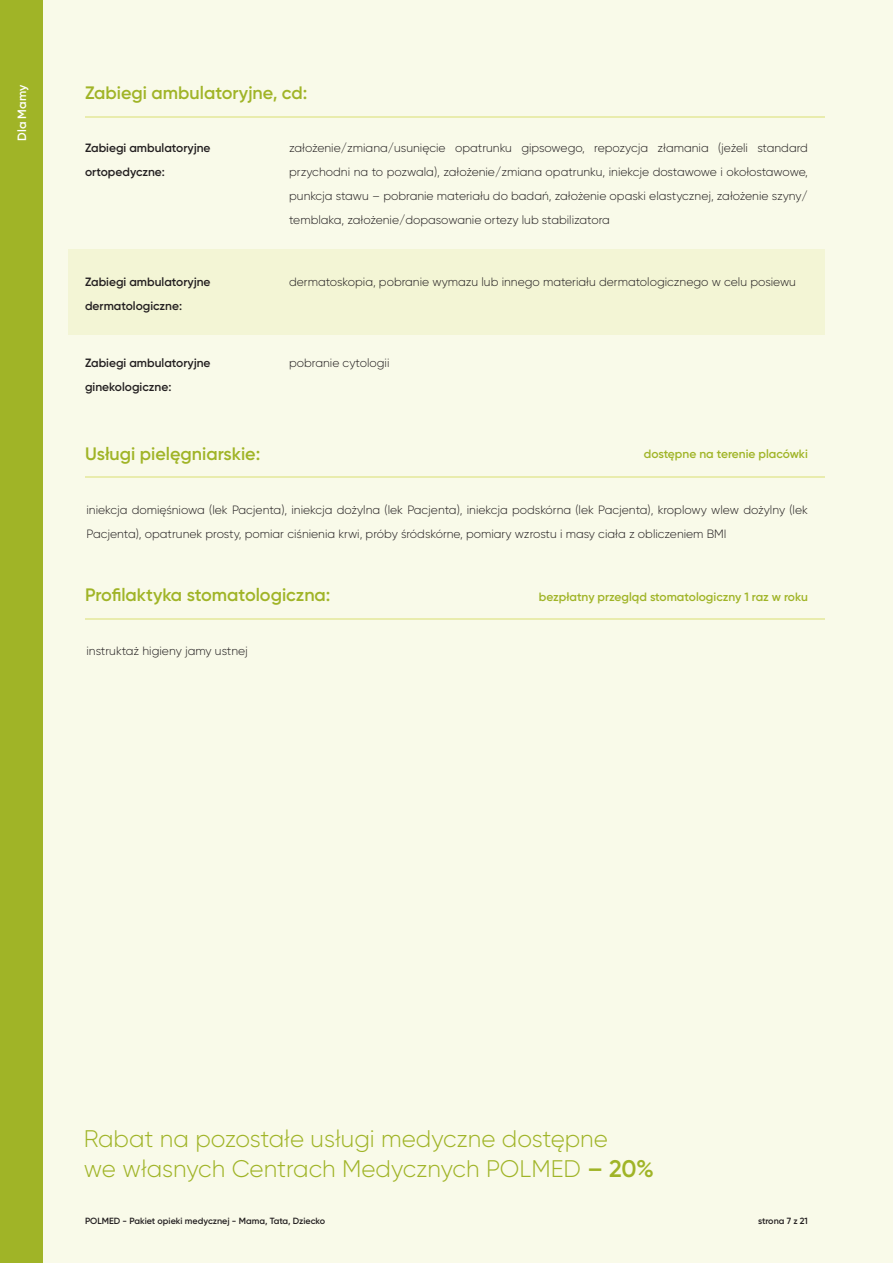
<style>
.page{position:relative;width:893px;height:1263px;background:#f9fae9}
.page>*{position:absolute;margin:0;border:0;box-sizing:border-box;transform-origin:0 0}
.t1{font:300 24px/30px "Gilroy";color:#a0b427}
.t2{font:600 18px "Gilroy";color:#a0b427}
.t3{font:300 12px/24px "Gilroy";color:#231f20}
.t4{font:600 12px/24px "Gilroy";color:#231f20}
.t5{font:600 12px "Gilroy";color:#a0b427}
.t6{font:600 12px "Gilroy";color:#fff}
.t7{font:600 9px "Gilroy";color:#231f20}
.s1{font-weight:600}
</style>
<div class="page">
<div style="left:68px;top:250px;width:757px;height:85px;background:#f3f5d5"></div>
<hr style="left:85px;top:476px;width:740px;height:2px;background:#c5cc22">
<hr style="left:85px;top:618px;width:740px;height:1px;background:#c5cc22">
<hr style="left:85px;top:116px;width:740px;height:2px;background:#c5cc22">
<div style="left:0;top:0;width:43px;height:1263px;background:#a0b427"></div>
<p class="t6" style="left:14px;top:141px;width:57px;rotate:-90deg">Dla Mamy</p>
<h2 class="t2" style="left:85px;top:82px;width:224px">Zabiegi ambulatoryjne, cd:</h2>
<p class="t4" style="left:85px;top:136px;width:127px">Zabiegi ambulatoryjne ortopedyczne:</p>
<p class="t3" style="left:289px;top:136px;width:520px;text-align:justify">założenie/zmiana/usunięcie opatrunku gipsowego, repozycja złamania (jeżeli standard przychodni na to pozwala), założenie/zmiana opatrunku, iniekcje dostawowe i okołostawowe, punkcja stawu – pobranie materiału do badań, założenie opaski elastycznej, założenie szyny/ temblaka, założenie/dopasowanie ortezy lub stabilizatora</p>
<p class="t4" style="left:85px;top:269px;width:127px">Zabiegi ambulatoryjne dermatologiczne:</p>
<p class="t3" style="left:289px;top:269px;width:508px">dermatoskopia, pobranie wymazu lub innego materiału dermatologicznego w celu posiewu</p>
<p class="t4" style="left:85px;top:351px;width:127px">Zabiegi ambulatoryjne ginekologiczne:</p>
<p class="t3" style="left:289px;top:351px;width:102px">pobranie cytologii</p>
<h2 class="t2" style="left:85px;top:443px;width:177px">Usługi pielęgniarskie:</h2>
<p class="t5" style="left:644px;top:446px;width:166px">dostępne na terenie placówki</p>
<p class="t3" style="left:86px;top:497px;width:723px">iniekcja domięśniowa (lek Pacjenta), iniekcja dożylna (lek Pacjenta), iniekcja podskórna (lek Pacjenta), kroplowy wlew dożylny (lek<br>Pacjenta), opatrunek prosty, pomiar ciśnienia krwi, próby śródskórne, pomiary wzrostu i masy ciała z obliczeniem BMI</p>
<h2 class="t2" style="left:85px;top:584px;width:247px">Profilaktyka stomatologiczna:</h2>
<p class="t5" style="left:539px;top:590px;width:270px">bezpłatny przegląd stomatologiczny 1 raz w roku</p>
<p class="t3" style="left:86px;top:639px;width:163px">instruktaż higieny jamy ustnej</p>
<h1 class="t1" style="left:84px;top:1123px;width:572px">Rabat na pozostałe usługi medyczne dostępne<br>we własnych Centrach Medycznych POLMED <span class="s1">– 20%</span></h1>
<p class="t7" style="left:85px;top:1215px;width:242px">POLMED - Pakiet opieki medycznej - Mama, Tata, Dziecko</p>
<p class="t7" style="left:758px;top:1215px;width:51px">strona 7 z 21</p>
</div>
